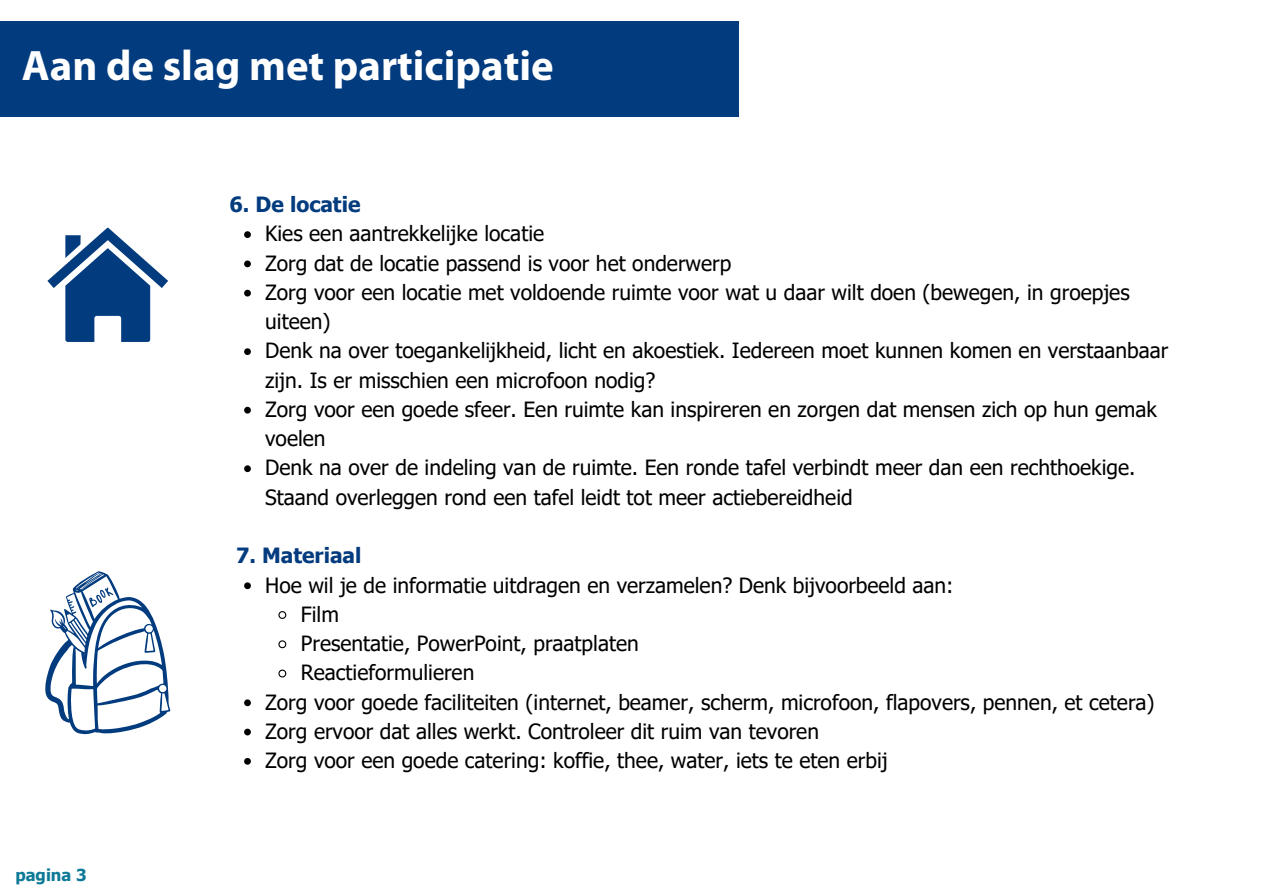
<style>
.page{position:relative;width:1263px;height:894px;background:#fff}
.page>*{position:absolute;margin:0;border:0;box-sizing:border-box;transform-origin:0 0}
.t1{font:700 42.75px "Myriad Pro";color:#fff}
.t2{font:21px/29.2px "Tahoma";color:#000}
.t3{font:700 21px "Tahoma";color:#023b7e}
.t4{font:700 16.5px "Tahoma";color:#0e7a98}
</style>
<div class="page">
<svg style="left:244px;top:231px;width:7px;height:7px"></svg>
<svg style="left:244px;top:260px;width:7px;height:7px"></svg>
<svg style="left:244px;top:290px;width:7px;height:6px"></svg>
<svg style="left:244px;top:348px;width:7px;height:7px"></svg>
<svg style="left:244px;top:406px;width:7px;height:7px"></svg>
<svg style="left:244px;top:465px;width:7px;height:7px"></svg>
<svg style="left:244px;top:582px;width:7px;height:7px"></svg>
<svg style="left:278px;top:611px;width:9px;height:8px"></svg>
<svg style="left:278px;top:640px;width:9px;height:9px"></svg>
<svg style="left:278px;top:669px;width:9px;height:9px"></svg>
<svg style="left:244px;top:699px;width:7px;height:7px"></svg>
<svg style="left:244px;top:728px;width:7px;height:7px"></svg>
<svg style="left:244px;top:758px;width:7px;height:6px"></svg>
<svg style="left:47px;top:227px;width:121px;height:115px"></svg>
<svg style="left:45px;top:571px;width:125px;height:162px"></svg>
<div style="left:0;top:21px;width:739px;height:95px;background:#023b7e"></div>
<p class="t1" style="left:22px;top:48px;width:533px">Aan de slag met participatie</p>
<p class="t3" style="left:229px;top:191px;width:132px">6. De locatie</p>
<p class="t2" style="left:265px;top:218px;width:280px">Kies een aantrekkelijke locatie</p>
<p class="t2" style="left:265px;top:247px;width:468px">Zorg dat de locatie passend is voor het onderwerp</p>
<p class="t2" style="left:265px;top:277px;width:866px">Zorg voor een locatie met voldoende ruimte voor wat u daar wilt doen (bewegen, in groepjes uiteen)</p>
<p class="t2" style="left:265px;top:335px;width:905px">Denk na over toegankelijkheid, licht en akoestiek. Iedereen moet kunnen komen en verstaanbaar zijn. Is er misschien een microfoon nodig?</p>
<p class="t2" style="left:265px;top:394px;width:893px">Zorg voor een goede sfeer. Een ruimte kan inspireren en zorgen dat mensen zich op hun gemak voelen</p>
<p class="t2" style="left:265px;top:452px;width:872px">Denk na over de indeling van de ruimte. Een ronde tafel verbindt meer dan een rechthoekige.<br>Staand overleggen rond een tafel leidt tot meer actiebereidheid</p>
<p class="t3" style="left:236px;top:542px;width:127px">7. Materiaal</p>
<p class="t4" style="left:15px;top:864px;width:73px">pagina 3</p>
<p class="t2" style="left:265px;top:569px;width:690px">Hoe wil je de informatie uitdragen en verzamelen? Denk bijvoorbeeld aan:</p>
<p class="t2" style="left:301px;top:598px;width:40px">Film</p>
<p class="t2" style="left:301px;top:628px;width:339px">Presentatie, PowerPoint, praatplaten</p>
<p class="t2" style="left:301px;top:657px;width:175px">Reactieformulieren</p>
<p class="t2" style="left:265px;top:686px;width:891px">Zorg voor goede faciliteiten (internet, beamer, scherm, microfoon, flapovers, pennen, et cetera)</p>
<p class="t2" style="left:265px;top:715px;width:555px">Zorg ervoor dat alles werkt. Controleer dit ruim van tevoren</p>
<p class="t2" style="left:265px;top:744px;width:624px">Zorg voor een goede catering: koffie, thee, water, iets te eten erbij</p>
</div>
